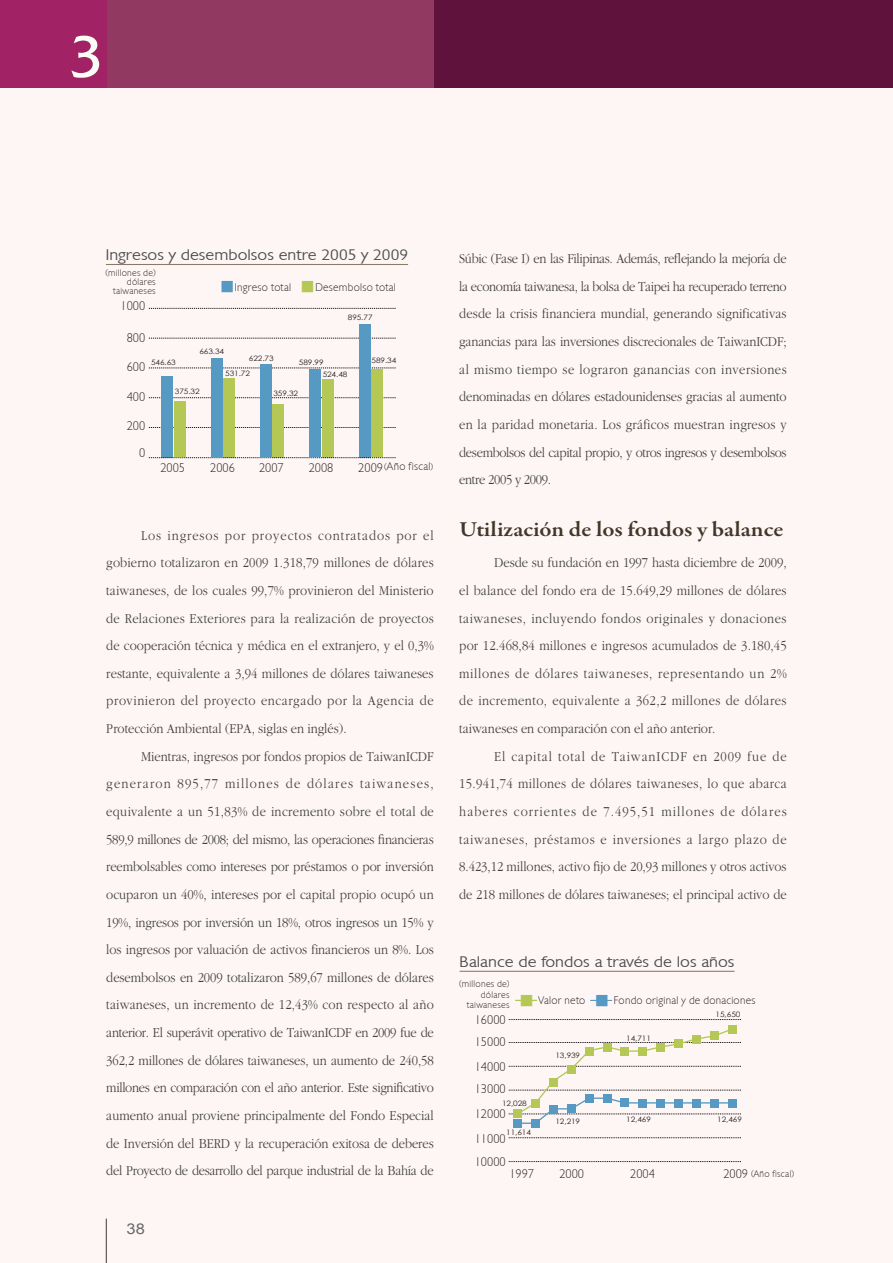
<style>
.page{position:relative;width:893px;height:1263px;background:#fef6f4}
.page>*{position:absolute;margin:0;border:0;box-sizing:border-box;transform-origin:0 0}
.t1{font:300 57px "Quadrat";color:#fbfdf6}
.t2{font:600 21.6px "Garamond Premr Pro";color:#42362a;scale:1.11 1}
.t3{font:300 14.85px "Chantilly";color:#4b4c4d;scale:1.11 1}
.t4{font:14.85px "Arial";color:#67686b;scale:1.11 1}
.t5{font:300 14.1px/27.6px "Aplgaram";color:#3e3e3f;text-align:justify;scale:1.11 1}
.t6{font:200 12px/23.2px "Chantilly";color:#231f20}
.t7{font:200 10.5px "Chantilly";letter-spacing:.025em;color:#231f20}
.t8{font:200 9px/10.5px "Chantilly";letter-spacing:.03em;color:#231f20;text-align:right}
.t9{font:7.35px "Century Gothic";letter-spacing:-.01em;color:#231f20;scale:1.11 1}
.s1{font-family:"DF Li Hei Std W3 B5 pc H";font-weight:400;font-size:15px;color:#5699c3}
.s2{font-family:"DF Li Hei Std W3 B5 pc H";font-weight:400;font-size:15px;color:#b5c855}
.s3{font-size:12px}
.s4{font-size:9px}
</style>
<div class="page">
<div style="left:0;top:0;width:893px;height:88px;background:#923962"></div>
<div style="left:0;top:0;width:106px;height:88px;background:#a12366"></div>
<div style="left:434px;top:0;width:459px;height:88px;background:#5f133c"></div>
<hr style="left:106px;top:1218px;width:1px;height:45px;background:#454647">
<hr style="left:460px;top:971px;width:275px;height:1px;background:#8a7966">
<svg style="left:515px;top:1000px;width:22px;height:1px"></svg>
<svg style="left:590px;top:1000px;width:22px;height:1px"></svg>
<svg style="left:509px;top:1161px;width:232px;height:1px"></svg>
<svg style="left:509px;top:1137px;width:232px;height:1px"></svg>
<svg style="left:509px;top:1027px;width:232px;height:97px"></svg>
<svg style="left:509px;top:1019px;width:232px;height:1px"></svg>
<div style="left:728px;top:1025px;width:8px;height:8px;background:#b5c855"></div>
<div style="left:710px;top:1032px;width:8px;height:8px;background:#b5c855"></div>
<div style="left:692px;top:1035px;width:8px;height:8px;background:#b5c855"></div>
<div style="left:674px;top:1039px;width:8px;height:8px;background:#b5c855"></div>
<div style="left:657px;top:1043px;width:8px;height:8px;background:#b5c855"></div>
<div style="left:639px;top:1047px;width:8px;height:8px;background:#b5c855"></div>
<div style="left:621px;top:1047px;width:8px;height:8px;background:#b5c855"></div>
<div style="left:603px;top:1044px;width:8px;height:8px;background:#b5c855"></div>
<div style="left:585px;top:1047px;width:8px;height:8px;background:#b5c855"></div>
<div style="left:567px;top:1065px;width:8px;height:8px;background:#b5c855"></div>
<div style="left:549px;top:1078px;width:8px;height:8px;background:#b5c855"></div>
<div style="left:531px;top:1100px;width:8px;height:8px;background:#b5c855"></div>
<div style="left:514px;top:1109px;width:8px;height:8px;background:#b5c855"></div>
<div style="left:728px;top:1099px;width:8px;height:8px;background:#5699c3"></div>
<div style="left:710px;top:1099px;width:8px;height:8px;background:#5699c3"></div>
<div style="left:692px;top:1099px;width:8px;height:8px;background:#5699c3"></div>
<div style="left:674px;top:1099px;width:8px;height:8px;background:#5699c3"></div>
<div style="left:657px;top:1099px;width:8px;height:8px;background:#5699c3"></div>
<div style="left:639px;top:1099px;width:8px;height:8px;background:#5699c3"></div>
<div style="left:621px;top:1098px;width:8px;height:8px;background:#5699c3"></div>
<div style="left:603px;top:1094px;width:8px;height:8px;background:#5699c3"></div>
<div style="left:585px;top:1095px;width:8px;height:8px;background:#5699c3"></div>
<div style="left:567px;top:1105px;width:8px;height:8px;background:#5699c3"></div>
<div style="left:549px;top:1105px;width:8px;height:8px;background:#5699c3"></div>
<div style="left:531px;top:1119px;width:8px;height:8px;background:#5699c3"></div>
<div style="left:514px;top:1119px;width:8px;height:8px;background:#5699c3"></div>
<hr style="left:106px;top:264px;width:302px;height:1px;background:#8a7966">
<svg style="left:149px;top:427px;width:247px;height:1px"></svg>
<svg style="left:149px;top:397px;width:247px;height:1px"></svg>
<svg style="left:149px;top:368px;width:247px;height:1px"></svg>
<svg style="left:149px;top:338px;width:247px;height:1px"></svg>
<svg style="left:149px;top:308px;width:247px;height:1px"></svg>
<div style="left:372px;top:370px;width:11px;height:87px;background:#b5c855"></div>
<div style="left:322px;top:379px;width:11px;height:78px;background:#b5c855"></div>
<div style="left:273px;top:404px;width:11px;height:53px;background:#b5c855"></div>
<div style="left:223px;top:378px;width:12px;height:79px;background:#b5c855"></div>
<div style="left:174px;top:401px;width:11px;height:56px;background:#b5c855"></div>
<div style="left:359px;top:324px;width:11px;height:133px;background:#5699c3"></div>
<div style="left:310px;top:369px;width:11px;height:88px;background:#5699c3"></div>
<div style="left:261px;top:364px;width:11px;height:93px;background:#5699c3"></div>
<div style="left:211px;top:358px;width:11px;height:99px;background:#5699c3"></div>
<div style="left:162px;top:376px;width:11px;height:81px;background:#5699c3"></div>
<svg style="left:149px;top:457px;width:247px;height:1px"></svg>
<h1 class="t1" style="left:67px;top:23px;width:39px">3</h1>
<p class="t3" style="left:106px;top:246px;width:274px">Ingresos y desembolsos entre 2005 y 2009</p>
<p class="t7" style="left:220px;top:281px;width:178px"><span class="s1">■</span>Ingreso total <span class="s2">■</span>Desembolso total</p>
<p class="t8" style="left:105px;top:269px;width:52px;line-height:9px">(millones de) dólares taiwaneses</p>
<p class="t6" style="left:121px;top:294px;width:26px">1000</p>
<p class="t6" style="left:127px;top:326px;width:20px">800</p>
<p class="t9" style="left:348px;top:312px;width:24px">895.77</p>
<p class="t9" style="left:199px;top:346px;width:24px">663.34</p>
<p class="t9" style="left:249px;top:354px;width:24px">622.73</p>
<p class="t9" style="left:151px;top:358px;width:24px">546.63</p>
<p class="t9" style="left:175px;top:387px;width:24px">375.32</p>
<p class="t9" style="left:299px;top:358px;width:24px">589.99</p>
<p class="t6" style="left:127px;top:355px;width:20px">600</p>
<p class="t9" style="left:225px;top:368px;width:24px">531.72</p>
<p class="t9" style="left:323px;top:369px;width:24px">524.48</p>
<p class="t9" style="left:273px;top:389px;width:24px">359.32</p>
<p class="t6" style="left:127px;top:385px;width:20px">400</p>
<p class="t6" style="left:127px;top:415px;width:20px">200</p>
<p class="t6" style="left:139px;top:441px;width:8px">0</p>
<p class="t9" style="left:372px;top:355px;width:24px">589.34</p>
<p class="t6" style="left:160px;top:456px;width:26px">2005</p>
<p class="t6" style="left:210px;top:456px;width:26px">2006</p>
<p class="t6" style="left:259px;top:456px;width:26px">2007</p>
<p class="t6" style="left:309px;top:456px;width:26px">2008</p>
<p class="t7" style="left:358px;top:460px;width:77px"><span class="s3">2009</span><span class="s4">(</span>Año fiscal<span class="s4">)</span></p>
<p class="t5" style="left:106px;top:522px;width:296px;text-indent:35px">Los ingresos por proyectos contratados por el gobierno totalizaron en 2009 1.318,79 millones de dólares taiwaneses, de los cuales 99,7% provinieron del Ministerio de Relaciones Exteriores para la realización de proyectos de cooperación técnica y médica en el extranjero, y el 0,3% restante, equivalente a 3,94 millones de dólares taiwaneses provinieron del proyecto encargado por la Agencia de Protección Ambiental (EPA, siglas en inglés).</p>
<p class="t5" style="left:106px;top:743px;width:296px;text-indent:35px">Mientras, ingresos por fondos propios de TaiwanICDF generaron 895,77 millones de dólares taiwaneses, equivalente a un 51,83% de incremento sobre el total de 589,9 millones de 2008; del mismo, las operaciones financieras reembolsables como intereses por préstamos o por inversión ocuparon un 40%, intereses por el capital propio ocupó un 19%, ingresos por inversión un 18%, otros ingresos un 15% y los ingresos por valuación de activos financieros un 8%. Los desembolsos en 2009 totalizaron 589,67 millones de dólares taiwaneses, un incremento de 12,43% con respecto al año anterior. El superávit operativo de TaiwanICDF en 2009 fue de 362,2 millones de dólares taiwaneses, un aumento de 240,58 millones en comparación con el año anterior. Este significativo aumento anual proviene principalmente del Fondo Especial de Inversión del BERD y la recuperación exitosa de deberes del Proyecto de desarrollo del parque industrial de la Bahía de</p>
<p class="t4" style="left:126px;top:1220px;width:18px">38</p>
<p class="t5" style="left:459px;top:246px;width:296px">Súbic (Fase I) en las Filipinas. Además, reflejando la mejoría de la economía taiwanesa, la bolsa de Taipei ha recuperado terreno desde la crisis financiera mundial, generando significativas ganancias para las inversiones discrecionales de TaiwanICDF; al mismo tiempo se lograron ganancias con inversiones denominadas en dólares estadounidenses gracias al aumento en la paridad monetaria. Los gráficos muestran ingresos y desembolsos del capital propio, y otros ingresos y desembolsos entre 2005 y 2009.</p>
<h2 class="t2" style="left:459px;top:521px;width:294px">Utilización de los fondos y balance</h2>
<p class="t5" style="left:459px;top:550px;width:296px;text-indent:35px">Desde su fundación en 1997 hasta diciembre de 2009, el balance del fondo era de 15.649,29 millones de dólares taiwaneses, incluyendo fondos originales y donaciones por 12.468,84 millones e ingresos acumulados de 3.180,45 millones de dólares taiwaneses, representando un 2% de incremento, equivalente a 362,2 millones de dólares taiwaneses en comparación con el año anterior.</p>
<p class="t5" style="left:459px;top:743px;width:296px;text-indent:35px">El capital total de TaiwanICDF en 2009 fue de 15.941,74 millones de dólares taiwaneses, lo que abarca haberes corrientes de 7.495,51 millones de dólares taiwaneses, préstamos e inversiones a largo plazo de 8.423,12 millones, activo fijo de 20,93 millones y otros activos de 218 millones de dólares taiwaneses; el principal activo de</p>
<p class="t3" style="left:460px;top:953px;width:249px">Balance de fondos a través de los años</p>
<p class="t8" style="left:459px;top:979px;width:52px">(millones de) dólares taiwaneses</p>
<p class="t7" style="left:519px;top:994px;width:238px"><span class="s2">■</span> Valor neto <span class="s1">■</span> Fondo original y de donaciones</p>
<p class="t6" style="left:475px;top:1008px;width:32px">16000</p>
<p class="t6" style="left:475px;top:1055px;width:32px">14000</p>
<p class="t6" style="left:475px;top:1102px;width:32px">12000</p>
<p class="t6" style="left:475px;top:1030px;width:32px">15000</p>
<p class="t6" style="left:475px;top:1077px;width:32px">13000</p>
<p class="t9" style="left:502px;top:1099px;width:24px">12,028</p>
<p class="t9" style="left:506px;top:1128px;width:24px">11,614</p>
<p class="t6" style="left:475px;top:1127px;width:32px">11000<br>10000</p>
<p class="t6" style="left:509px;top:1162px;width:26px">1997</p>
<p class="t9" style="left:555px;top:1051px;width:24px">13,939</p>
<p class="t9" style="left:626px;top:1034px;width:24px">14,711</p>
<p class="t9" style="left:716px;top:1010px;width:24px">15,650</p>
<p class="t9" style="left:555px;top:1117px;width:24px">12,219</p>
<p class="t9" style="left:626px;top:1114px;width:24px">12,469</p>
<p class="t9" style="left:717px;top:1114px;width:24px">12,469</p>
<p class="t6" style="left:559px;top:1162px;width:26px">2000</p>
<p class="t6" style="left:630px;top:1162px;width:26px">2004</p>
<p class="t6" style="left:723px;top:1162px;width:26px">2009</p>
<p class="t8" style="left:751px;top:1169px;width:45px">(Año fiscal)</p>
</div>
